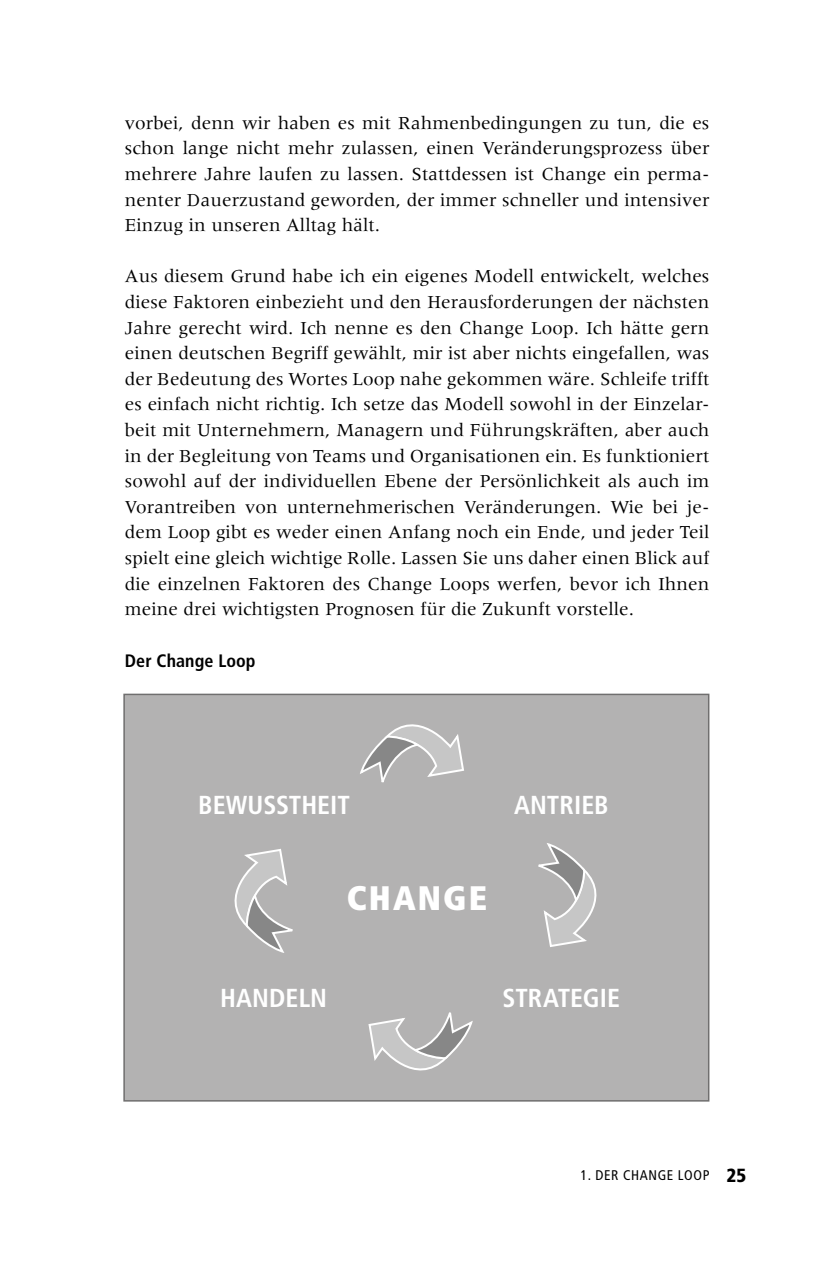
<style>
.page{position:relative;width:840px;height:1276px;background:#fff}
.page>*{position:absolute;margin:0;border:0;box-sizing:border-box;transform-origin:0 0}
.t1{font:900 condensed 34px "Frutiger LT Pro";letter-spacing:.06em;color:#fff}
.t2{font:700 condensed 26px "Frutiger LT Std";color:#fff}
.t3{font:19px/25.6px "Meridien LT Std";letter-spacing:.005em;color:#000;text-align:justify}
.t4{font:700 condensed 18px "Frutiger LT Std";letter-spacing:.005em;color:#000}
.t5{font:condensed 14px "Frutiger LT Std";letter-spacing:.045em;color:#000}
.s1{font-weight:900;font-size:19px}
</style>
<div class="page">
<div style="left:124px;top:694px;width:584px;height:407px;background:#b3b2b2"></div>
<svg style="left:360px;top:724px;width:104px;height:59px"></svg>
<svg style="left:368px;top:1012px;width:105px;height:59px"></svg>
<svg style="left:234px;top:848px;width:59px;height:105px"></svg>
<svg style="left:538px;top:843px;width:59px;height:104px"></svg>
<div style="left:123px;top:693px;width:586px;height:408px;border:2px solid #706f6f"></div>
<p class="t3" style="left:125px;top:110px;width:585px">vorbei, denn wir haben es mit Rahmenbedingungen zu tun, die es schon lange nicht mehr zulassen, einen Veränderungsprozess über mehrere Jahre laufen zu lassen. Stattdessen ist Change ein perma&shy;nenter Dauerzustand geworden, der immer schneller und intensiver Einzug in unseren Alltag hält.</p>
<p class="t3" style="left:125px;top:263px;width:585px">Aus diesem Grund habe ich ein eigenes Modell entwickelt, welches diese Faktoren einbezieht und den Herausforderungen der nächsten Jahre gerecht wird. Ich nenne es den Change Loop. Ich hätte gern einen deutschen Begriff gewählt, mir ist aber nichts eingefallen, was der Bedeutung des Wortes Loop nahe gekommen wäre. Schleife trifft es einfach nicht richtig. Ich setze das Modell sowohl in der Einzelar&shy;beit mit Unternehmern, Managern und Führungskräften, aber auch in der Begleitung von Teams und Organisationen ein. Es funktioniert sowohl auf der individuellen Ebene der Persönlichkeit als auch im Vorantreiben von unternehmerischen Veränderungen. Wie bei je&shy;dem Loop gibt es weder einen Anfang noch ein Ende, und jeder Teil spielt eine gleich wichtige Rolle. Lassen Sie uns daher einen Blick auf die einzelnen Faktoren des Change Loops werfen, bevor ich Ihnen meine drei wichtigsten Prognosen für die Zukunft vorstelle.</p>
<p class="t4" style="left:125px;top:649px;width:132px">Der Change Loop</p>
<h2 class="t2" style="left:198px;top:790px;width:153px">BEWUSSTHEIT</h2>
<h2 class="t2" style="left:513px;top:790px;width:96px">ANTRIEB</h2>
<h1 class="t1" style="left:346px;top:877px;width:142px">CHANGE</h1>
<h2 class="t2" style="left:220px;top:982px;width:108px">HANDELN</h2>
<h2 class="t2" style="left:502px;top:982px;width:119px">STRATEGIE</h2>
<p class="t5" style="left:580px;top:1167px;width:167px">1. DER CHANGE LOOP <span class="s1">25</span></p>
</div>
